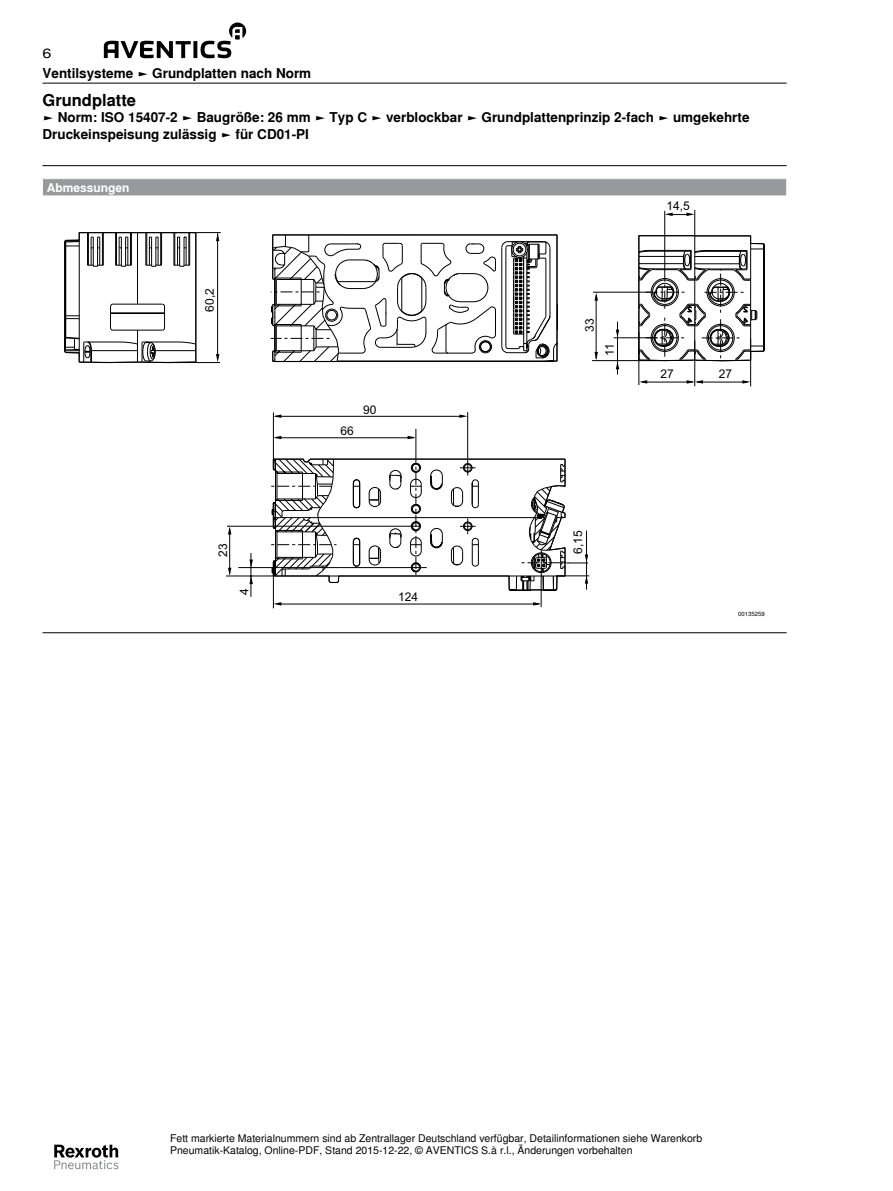
<style>
.page{position:relative;width:893px;height:1191px;background:#fff}
.page>*{position:absolute;margin:0;border:0;box-sizing:border-box;transform-origin:0 0}
.t1{font:700 16.5px "Nimbus Sans Global";color:#000}
.t2{font:700 13.5px/16.5px "Nimbus Sans Global";color:#000}
.t3{font:13.5px "Nimbus Sans Global";color:#000;scale:1.2 1}
.t4{font:12px "Arial";color:#000}
.t5{font:700 12px "Nimbus Sans Global";color:#fff}
.t6{font:10.5px/12.6px "Nimbus Sans Global";color:#000}
.t7{font:6px "Nimbus Sans Global";color:#000}
</style>
<div class="page">
<svg style="left:104px;top:23px;width:142px;height:35px"></svg>
<svg style="left:54px;top:1144px;width:64px;height:25px"></svg>
<hr style="left:43px;top:83px;width:744px;height:1px;background:#000">
<hr style="left:43px;top:165px;width:744px;height:1px;background:#000">
<div style="left:43px;top:179px;width:744px;height:17px;background:#97999c"></div>
<svg style="left:42px;top:178px;width:22px;height:18px"></svg>
<svg style="left:765px;top:178px;width:22px;height:18px"></svg>
<svg style="left:105px;top:363px;width:364px;height:199px"></svg>
<svg style="left:270px;top:234px;width:288px;height:129px"></svg>
<hr style="left:541px;top:576px;width:1px;height:31px;background:#000">
<hr style="left:279px;top:604px;width:260px;height:1px;background:#000">
<hr style="left:467px;top:412px;width:1px;height:46px;background:#000">
<hr style="left:556px;top:575px;width:33px;height:1px;background:#000">
<hr style="left:226px;top:576px;width:47px;height:1px;background:#000">
<hr style="left:238px;top:567px;width:189px;height:1px;background:#000">
<hr style="left:416px;top:429px;width:1px;height:32px;background:#000">
<hr style="left:227px;top:526px;width:194px;height:1px;background:#000">
<hr style="left:276px;top:437px;width:138px;height:1px;background:#000">
<hr style="left:275px;top:416px;width:189px;height:1px;background:#000">
<hr style="left:273px;top:576px;width:1px;height:32px;background:#000">
<hr style="left:273px;top:412px;width:1px;height:48px;background:#000">
<hr style="left:251px;top:553px;width:1px;height:44px;background:#000">
<hr style="left:229px;top:528px;width:1px;height:45px;background:#000">
<hr style="left:639px;top:332px;width:1px;height:53px;background:#000">
<hr style="left:642px;top:382px;width:51px;height:1px;background:#000">
<hr style="left:592px;top:360px;width:74px;height:1px;background:#000">
<hr style="left:596px;top:295px;width:1px;height:64px;background:#000">
<hr style="left:614px;top:337px;width:44px;height:1px;background:#000">
<hr style="left:694px;top:340px;width:1px;height:46px;background:#000">
<hr style="left:593px;top:292px;width:58px;height:1px;background:#000">
<hr style="left:617px;top:322px;width:1px;height:52px;background:#000">
<hr style="left:750px;top:339px;width:1px;height:47px;background:#000">
<hr style="left:697px;top:382px;width:50px;height:1px;background:#000">
<svg style="left:273px;top:436px;width:8px;height:3px"></svg>
<svg style="left:408px;top:436px;width:8px;height:3px"></svg>
<svg style="left:594px;top:352px;width:4px;height:8px"></svg>
<svg style="left:594px;top:292px;width:4px;height:9px"></svg>
<svg style="left:64px;top:232px;width:157px;height:131px"></svg>
<svg style="left:616px;top:330px;width:3px;height:8px"></svg>
<svg style="left:616px;top:361px;width:3px;height:8px"></svg>
<svg style="left:639px;top:380px;width:8px;height:3px"></svg>
<svg style="left:638px;top:210px;width:127px;height:151px"></svg>
<svg style="left:687px;top:380px;width:16px;height:3px"></svg>
<svg style="left:742px;top:380px;width:8px;height:3px"></svg>
<svg style="left:228px;top:568px;width:3px;height:8px"></svg>
<svg style="left:228px;top:526px;width:3px;height:8px"></svg>
<svg style="left:249px;top:559px;width:4px;height:8px"></svg>
<svg style="left:249px;top:576px;width:4px;height:8px"></svg>
<svg style="left:271px;top:458px;width:317px;height:133px"></svg>
<svg style="left:273px;top:602px;width:8px;height:3px"></svg>
<svg style="left:533px;top:602px;width:8px;height:3px"></svg>
<svg style="left:273px;top:414px;width:8px;height:4px"></svg>
<svg style="left:459px;top:414px;width:8px;height:4px"></svg>
<hr style="left:43px;top:632px;width:744px;height:1px;background:#000">
<p class="t3" style="left:43px;top:43px;width:9px">6</p>
<p class="t2" style="left:43px;top:65px;width:270px">Ventilsysteme ► Grundplatten nach Norm</p>
<h1 class="t1" style="left:43px;top:87px;width:95px">Grundplatte</h1>
<p class="t2" style="left:43px;top:109px;width:708px">► Norm: ISO 15407-2 ► Baugröße: 26 mm ► Typ C ► verblockbar ► Grundplattenprinzip 2-fach ► umgekehrte<br>Druckeinspeisung zulässig ► für CD01-PI</p>
<p class="t5" style="left:47px;top:178px;width:84px">Abmessungen</p>
<p class="t4" style="left:202px;top:311px;width:25px;rotate:-90deg">60,2</p>
<p class="t4" style="left:215px;top:556px;width:15px;rotate:-90deg">23</p>
<p class="t4" style="left:236px;top:594px;width:8px;rotate:-90deg">4</p>
<p class="t4" style="left:340px;top:423px;width:15px">66</p>
<p class="t4" style="left:363px;top:401px;width:15px">90</p>
<p class="t4" style="left:398px;top:589px;width:22px">124</p>
<p class="t4" style="left:582px;top:332px;width:15px;rotate:-90deg">33</p>
<p class="t4" style="left:602px;top:356px;width:14px;rotate:-90deg">11</p>
<p class="t4" style="left:667px;top:198px;width:25px">14,5</p>
<p class="t4" style="left:661px;top:366px;width:15px">27</p>
<p class="t4" style="left:719px;top:366px;width:15px">27</p>
<p class="t4" style="left:570px;top:554px;width:25px;rotate:-90deg">6,15</p>
<p class="t7" style="left:738px;top:609px;width:28px">00135259</p>
<p class="t6" style="left:170px;top:1131px;width:534px">Fett markierte Materialnummern sind ab Zentrallager Deutschland verfügbar, Detailinformationen siehe Warenkorb<br>Pneumatik-Katalog, Online-PDF, Stand 2015-12-22, © AVENTICS S.à r.l., Änderungen vorbehalten</p>
</div>
